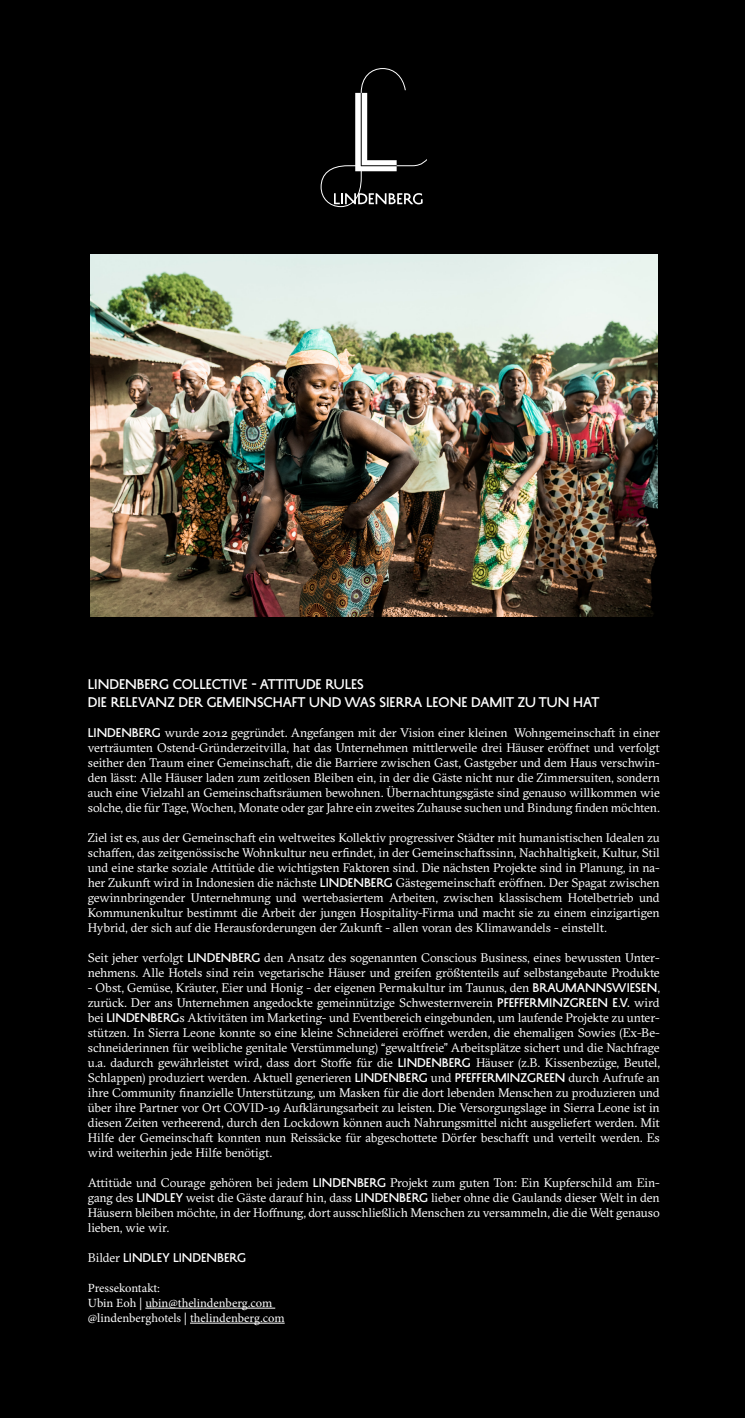
<style>
.page{position:relative;width:745px;height:1418px;background:#fff}
.page>*{position:absolute;margin:0;border:0;box-sizing:border-box;transform-origin:0 0}
.t1{font:12.5px/15px "GT Sectra";letter-spacing:-.01em;color:#fff;text-align:justify}
.t2{font:12.5px/17.5px "History Four";color:#fff}
.t3{font:12.5px/15px "Minion Pro";letter-spacing:-.005em;color:#fff}
.t4{font:11.25px "History Four";color:#fff}
.s1{font-family:"History Four";font-size:11.25px}
.s2{font-family:"GT Sectra";font-size:12.5px}
</style>
<div class="page">
<div style="left:0;top:0;width:744px;height:1417px;background:#000"></div>
<img style="left:90px;top:254px;width:567px;height:363px">
<hr style="left:145px;top:1307px;width:130px;height:1px;background:#fff">
<hr style="left:190px;top:1322px;width:94px;height:1px;background:#fff">
<svg style="left:320px;top:68px;width:107px;height:139px"></svg>
<p class="t2" style="left:88px;top:675px;width:512px">LINDENBERG COLLECTIVE - ATTITUDE RULES<br>DIE RELEVANZ DER GEMEINSCHAFT UND WAS SIERRA LEONE DAMIT ZU TUN HAT</p>
<p class="t1" style="left:88px;top:725px;width:573px"><span class="s1">LINDENBERG</span> wurde 2012 gegründet. Angefangen mit der Vision einer kleinen Wohngemeinschaft in einer verträumten Ostend-Gründerzeitvilla, hat das Unternehmen mittlerweile drei Häuser eröffnet und verfolgt seither den Traum einer Gemeinschaft, die die Barriere zwischen Gast, Gastgeber und dem Haus verschwin&shy;den lässt: Alle Häuser laden zum zeitlosen Bleiben ein, in der die Gäste nicht nur die Zimmersuiten, sondern auch eine Vielzahl an Gemeinschaftsräumen bewohnen. Übernachtungsgäste sind genauso willkommen wie solche, die für Tage, Wochen, Monate oder gar Jahre ein zweites Zuhause suchen und Bindung finden möchten.</p>
<p class="t1" style="left:88px;top:830px;width:573px">Ziel ist es, aus der Gemeinschaft ein weltweites Kollektiv progressiver Städter mit humanistischen Idealen zu schaffen, das zeitgenössische Wohnkultur neu erfindet, in der Gemeinschaftssinn, Nachhaltigkeit, Kultur, Stil und eine starke soziale Attitüde die wichtigsten Faktoren sind. Die nächsten Projekte sind in Planung, in na&shy;her Zukunft wird in Indonesien die nächste <span class="s1">LINDENBERG</span> Gästegemeinschaft eröffnen. Der Spagat zwischen gewinnbringender Unternehmung und wertebasiertem Arbeiten, zwischen klassischem Hotelbetrieb und Kommunenkultur bestimmt die Arbeit der jungen Hospitality-Firma und macht sie zu einem einzigartigen Hybrid, der sich auf die Herausforderungen der Zukunft - allen voran des Klimawandels - einstellt.</p>
<p class="t1" style="left:88px;top:950px;width:573px">Seit jeher verfolgt <span class="s1">LINDENBERG</span> den Ansatz des sogenannten Conscious Business, eines bewussten Unter&shy;nehmens. Alle Hotels sind rein vegetarische Häuser und greifen größtenteils auf selbstangebaute Produkte</p>
<p class="t1" style="left:88px;top:980px;width:573px">- Obst, Gemüse, Kräuter, Eier und Honig - der eigenen Permakultur im Taunus, den <span class="s1">BRAUMANNSWIESEN</span>, zurück. Der ans Unternehmen angedockte gemeinnützige Schwesternverein <span class="s1">PFEFFERMINZGREEN E.V.</span> wird bei <span class="s1">LINDENBERG</span>s Aktivitäten im Marketing- und Eventbereich eingebunden, um laufende Projekte zu unter&shy;stützen. In Sierra Leone konnte so eine kleine Schneiderei eröffnet werden, die ehemaligen Sowies (Ex-Be&shy;schneiderinnen für weibliche genitale Verstümmelung) “gewaltfreie” Arbeitsplätze sichert und die Nachfrage u.a. dadurch gewährleistet wird, dass dort Stoffe für die <span class="s1">LINDENBERG</span> Häuser (z.B. Kissenbezüge, Beutel, Schlappen) produziert werden. Aktuell generieren <span class="s1">LINDENBERG</span> und <span class="s1">PFEFFERMINZGREEN</span> durch Aufrufe an ihre Community finanzielle Unterstützung, um Masken für die dort lebenden Menschen zu produzieren und über ihre Partner vor Ort COVID-19 Aufklärungsarbeit zu leisten. Die Versorgungslage in Sierra Leone ist in diesen Zeiten verheerend, durch den Lockdown können auch Nahrungsmittel nicht ausgeliefert werden. Mit Hilfe der Gemeinschaft konnten nun Reissäcke für abgeschottete Dörfer beschafft und verteilt werden. Es wird weiterhin jede Hilfe benötigt.</p>
<p class="t1" style="left:88px;top:1175px;width:573px">Attitüde und Courage gehören bei jedem <span class="s1">LINDENBERG</span> Projekt zum guten Ton: Ein Kupferschild am Ein&shy;gang des <span class="s1">LINDLEY</span> weist die Gäste darauf hin, dass <span class="s1">LINDENBERG</span> lieber ohne die Gaulands dieser Welt in den Häusern bleiben möchte, in der Hoffnung, dort ausschließlich Menschen zu versammeln, die die Welt genauso lieben, wie wir.</p>
<p class="t4" style="left:88px;top:1250px;width:160px"><span class="s2">Bilder</span> LINDLEY LINDENBERG</p>
<p class="t3" style="left:88px;top:1280px;width:198px">Pressekontakt:<br>Ubin Eoh | ubin@thelindenberg.com @lindenberghotels | thelindenberg.com</p>
</div>
